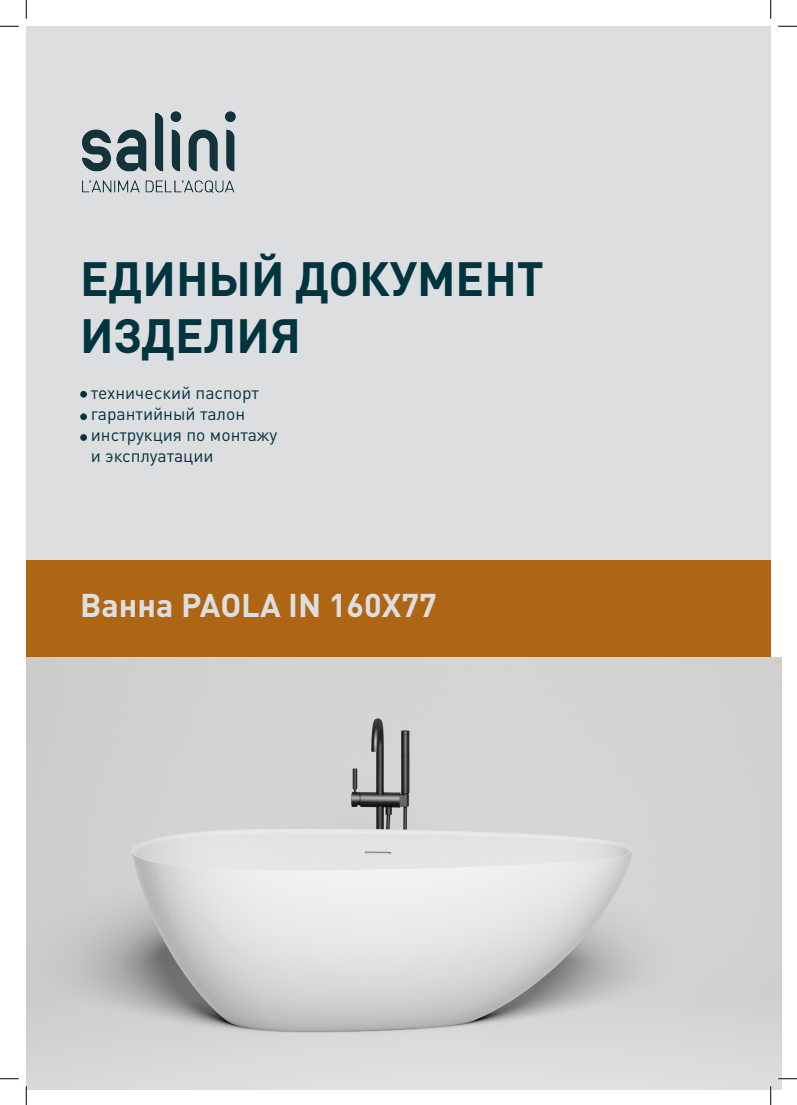
<style>
.page{position:relative;width:797px;height:1105px;background:#fff}
.page>*{position:absolute;margin:0;border:0;box-sizing:border-box;transform-origin:0 0}
.t1{font:700 47.5px "DIN Pro";color:#00343e}
.t2{font:700 32.5px "DIN Pro";color:#dddee0}
.t3{font:17.5px "DIN Pro";color:#00343e}
</style>
<div class="page">
<div style="left:26px;top:26px;width:744px;height:534px;background:#dddee0"></div>
<img style="left:82px;top:111px;width:154px;height:82px">
<div style="left:26px;top:560px;width:744px;height:100px;background:#ae6514"></div>
<div style="left:80px;top:391px;width:7px;height:7px;background:#00343e;border-radius:50%"></div>
<div style="left:80px;top:413px;width:7px;height:7px;background:#00343e;border-radius:50%"></div>
<div style="left:80px;top:434px;width:7px;height:7px;background:#00343e;border-radius:50%"></div>
<img style="left:26px;top:657px;width:755px;height:432px">
<svg style="left:0;top:25px;width:19px;height:2px"></svg>
<svg style="left:778px;top:25px;width:19px;height:2px"></svg>
<svg style="left:0;top:1078px;width:19px;height:1px"></svg>
<svg style="left:778px;top:1078px;width:19px;height:1px"></svg>
<svg style="left:25px;top:0;width:2px;height:19px"></svg>
<svg style="left:25px;top:1086px;width:2px;height:19px"></svg>
<svg style="left:770px;top:0;width:1px;height:19px"></svg>
<svg style="left:770px;top:1086px;width:1px;height:19px"></svg>
<p class="t1" style="left:80px;top:239px;width:465px">ЕДИНЫЙ ДОКУМЕНТ</p>
<p class="t1" style="left:80px;top:296px;width:222px">ИЗДЕЛИЯ</p>
<p class="t3" style="left:91px;top:379px;width:170px">технический паспорт</p>
<p class="t3" style="left:91px;top:400px;width:156px">гарантийный талон</p>
<p class="t3" style="left:91px;top:421px;width:188px">инструкция по монтажу</p>
<p class="t3" style="left:91px;top:442px;width:124px">и эксплуатации</p>
<p class="t2" style="left:80px;top:578px;width:358px">Ванна PAOLA IN 160X77</p>
</div>
